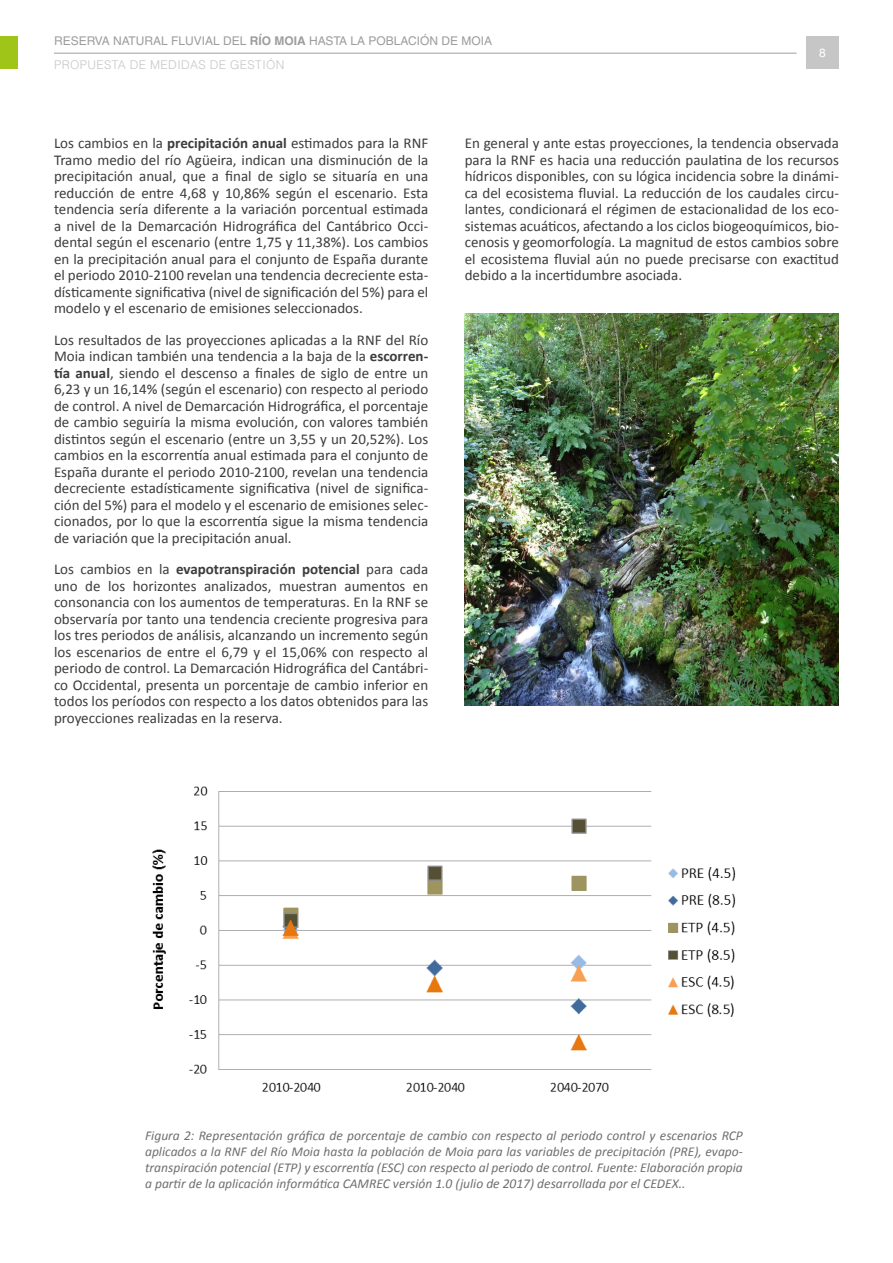
<style>
.page{position:relative;width:893px;height:1263px;background:#fff}
.page>*{position:absolute;margin:0;border:0;box-sizing:border-box;transform-origin:0 0}
.t1{font:15px/16.5px "Calibri";color:#3c3c3b;text-align:justify}
.t2{font:italic 13.5px/16.2px "Calibri";color:#706f6f;text-align:justify}
.t3{font:12px/24.5px "Helvetica LT Std";color:#9d9d9c}
.t4{font:12px "Helvetica LT Std";color:#fff}
.s1{font-weight:700}
.s2{font-weight:300;color:#c6c6c6}
</style>
<div class="page">
<hr style="left:54px;top:53px;width:743px;height:1px;background:#9d9d9c">
<div style="left:0;top:36px;width:18px;height:33px;background:#a0c519"></div>
<div style="left:806px;top:36px;width:33px;height:33px;background:#c6c6c6"></div>
<img style="left:465px;top:314px;width:374px;height:392px">
<img style="left:152px;top:786px;width:584px;height:306px">
<p class="t3" style="left:54px;top:28px;width:440px">RESERVA NATURAL FLUVIAL DEL <span class="s1">RÍO MOIA</span> HASTA LA POBLACIÓN DE MOIA<br><span class="s2">PROPUESTA DE MEDIDAS DE GESTIÓN</span></p>
<p class="t4" style="left:819px;top:46px;width:8px">8</p>
<p class="t1" style="left:54px;top:134px;width:376px">Los cambios en la <span class="s1">precipitación anual</span> estimados para la RNF Tramo medio del río Agüeira, indican una disminución de la precipitación anual, que a final de siglo se situaría en una reducción de entre 4,68 y 10,86% según el escenario. Esta tendencia sería diferente a la variación porcentual estimada a nivel de la Demarcación Hidrográfica del Cantábrico Occi&shy;dental según el escenario (entre 1,75 y 11,38%). Los cambios en la precipitación anual para el conjunto de España durante el periodo 2010-2100 revelan una tendencia decreciente esta&shy;dísticamente significativa (nivel de significación del 5%) para el modelo y el escenario de emisiones seleccionados.</p>
<p class="t1" style="left:54px;top:331px;width:376px">Los resultados de las proyecciones aplicadas a la RNF del Río Moia indican también una tendencia a la baja de la <span class="s1">escorren&shy;tía anual</span>, siendo el descenso a finales de siglo de entre un 6,23 y un 16,14% (según el escenario) con respecto al periodo de control. A nivel de Demarcación Hidrográfica, el porcentaje de cambio seguiría la misma evolución, con valores también distintos según el escenario (entre un 3,55 y un 20,52%). Los cambios en la escorrentía anual estimada para el conjunto de España durante el periodo 2010-2100, revelan una tendencia decreciente estadísticamente significativa (nivel de significa&shy;ción del 5%) para el modelo y el escenario de emisiones selec&shy;cionados, por lo que la escorrentía sigue la misma tendencia de variación que la precipitación anual.</p>
<p class="t1" style="left:54px;top:560px;width:376px">Los cambios en la <span class="s1">evapotranspiración potencial</span> para cada uno de los horizontes analizados, muestran aumentos en consonancia con los aumentos de temperaturas. En la RNF se observaría por tanto una tendencia creciente progresiva para los tres periodos de análisis, alcanzando un incremento según los escenarios de entre el 6,79 y el 15,06% con respecto al periodo de control. La Demarcación Hidrográfica del Cantábri&shy;co Occidental, presenta un porcentaje de cambio inferior en todos los períodos con respecto a los datos obtenidos para las proyecciones realizadas en la reserva.</p>
<p class="t1" style="left:465px;top:134px;width:376px">En general y ante estas proyecciones, la tendencia observada para la RNF es hacia una reducción paulatina de los recursos hídricos disponibles, con su lógica incidencia sobre la dinámi&shy;ca del ecosistema fluvial. La reducción de los caudales circu&shy;lantes, condicionará el régimen de estacionalidad de los eco&shy;sistemas acuáticos, afectando a los ciclos biogeoquímicos, bio&shy;cenosis y geomorfología. La magnitud de estos cambios sobre el ecosistema fluvial aún no puede precisarse con exactitud debido a la incertidumbre asociada.</p>
<p class="t2" style="left:145px;top:1127px;width:599px">Figura 2: Representación gráfica de porcentaje de cambio con respecto al periodo control y escenarios RCP aplicados a la RNF del Río Moia hasta la población de Moia para las variables de precipitación (PRE), evapo&shy;transpiración potencial (ETP) y escorrentía (ESC) con respecto al periodo de control. Fuente: Elaboración propia a partir de la aplicación informática CAMREC versión 1.0 (julio de 2017) desarrollada por el CEDEX..</p>
</div>
